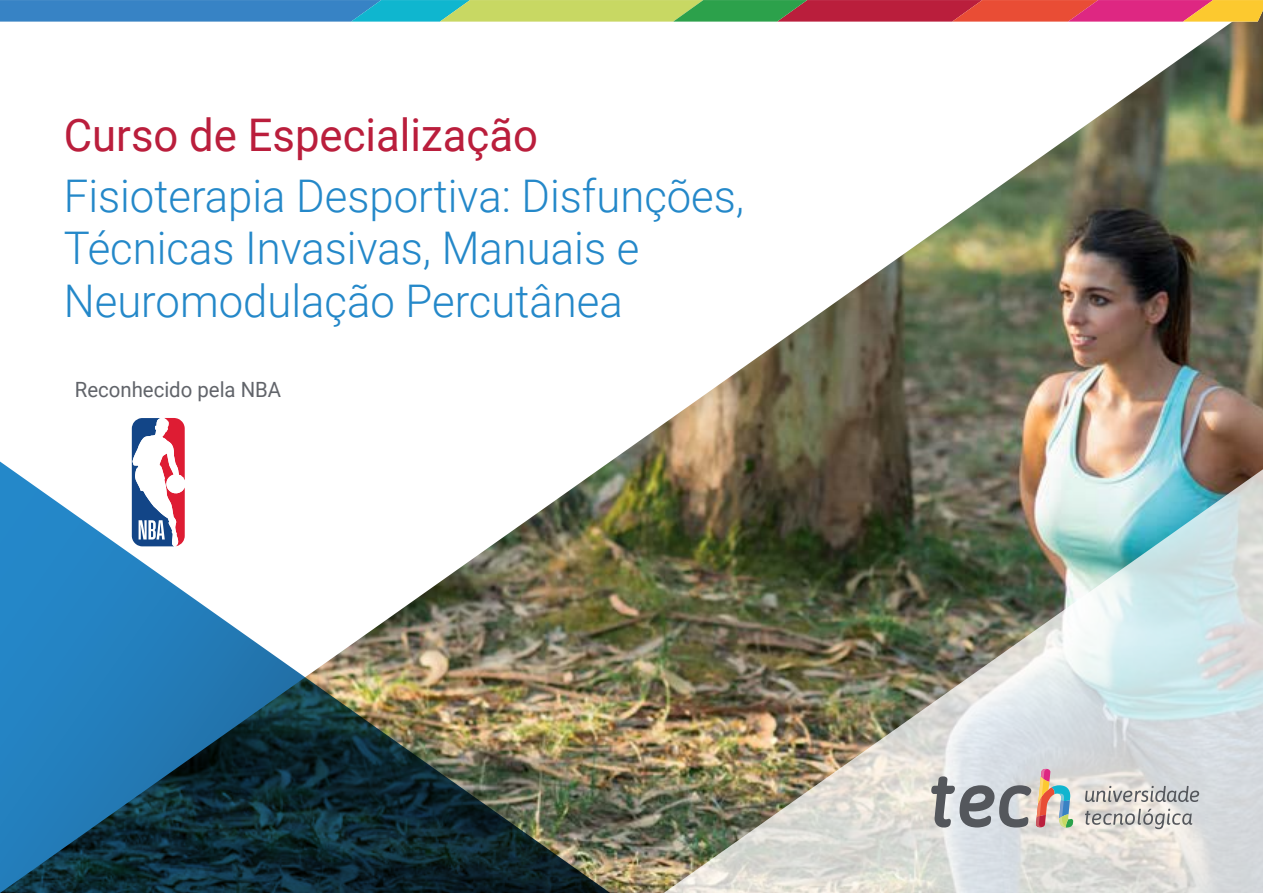
<style>
.page{position:relative;width:1263px;height:893px;background:#fff}
.page>*{position:absolute;margin:0;border:0;box-sizing:border-box;transform-origin:0 0}
.t1{font:300 45px/52.5px "Roboto";color:#2488c9}
.t2{font:45px "Roboto";color:#ba1e3c}
.t3{font:21px "Roboto";color:#61646a}
</style>
<div class="page">
<img style="left:131px;top:22px;width:1132px;height:432px">
<img style="left:640px;top:454px;width:623px;height:439px">
<img style="left:0;top:446px;width:640px;height:447px">
<svg style="left:0;top:0;width:1263px;height:22px;background:#8c837e"></svg>
<svg style="left:132px;top:418px;width:53px;height:128px"></svg>
<svg style="left:1085px;top:786px;width:114px;height:16px;background:#b8b8b7"></svg>
<svg style="left:1085px;top:809px;width:107px;height:20px;background:#c5c3c0"></svg>
<svg style="left:931px;top:769px;width:142px;height:59px;background:#b4b2b2"></svg>
<p class="t2" style="left:64px;top:103px;width:476px">Curso de Especialização</p>
<p class="t1" style="left:64px;top:168px;width:682px">Fisioterapia Desportiva: Disfunções,<br>Técnicas Invasivas, Manuais e<br>Neuromodulação Percutânea</p>
<p class="t3" style="left:75px;top:375px;width:208px">Reconhecido pela NBA</p>
</div>
